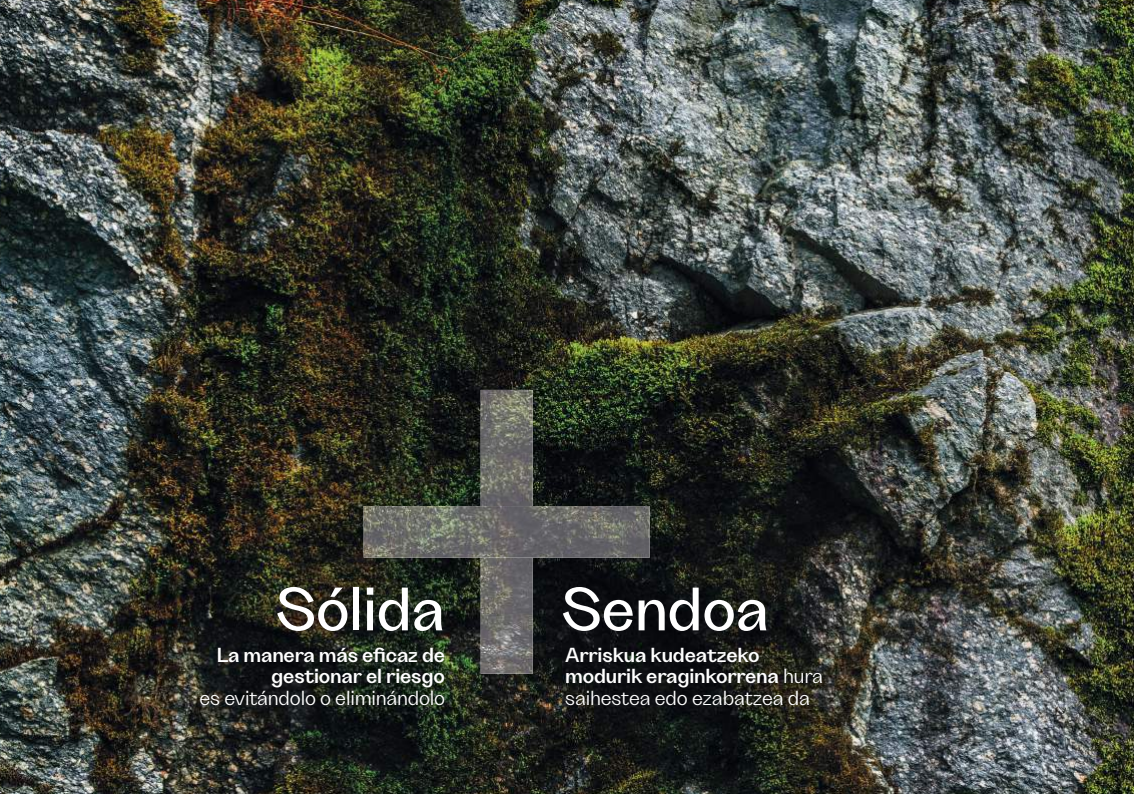
<style>
.page{position:relative;width:1134px;height:794px;background:#fff}
.page>*{position:absolute;margin:0;border:0;box-sizing:border-box;transform-origin:0 0}
.t1{font:500 61.7px "Grotta";letter-spacing:-.01em;color:#fff}
.t2{font:600 20.5px/21.3px "Grotta";letter-spacing:-.01em;color:#fff;text-align:right}
.t3{font:20.5px "Grotta";letter-spacing:-.01em;color:#fff}
.s1{font-weight:400}
</style>
<div class="page">
<img style="left:0;top:0;width:1134px;height:794px">
<img style="left:481px;top:390px;width:52px;height:284px">
<img style="left:364px;top:506px;width:286px;height:51px">
<h1 class="t1" style="left:275px;top:573px;width:171px">Sólida</h1>
<h1 class="t1" style="left:561px;top:573px;width:210px">Sendoa</h1>
<p class="t2" style="left:217px;top:644px;width:230px">La manera más eficaz de gestionar el riesgo</p>
<p class="t3" style="left:200px;top:686px;width:247px">es evitándolo o eliminándolo</p>
<p class="t2" style="left:565px;top:644px;width:259px;text-align:left">Arriskua kudeatzeko modurik eraginkorrena <span class="s1">hura saihestea edo ezabatzea da</span></p>
</div>
